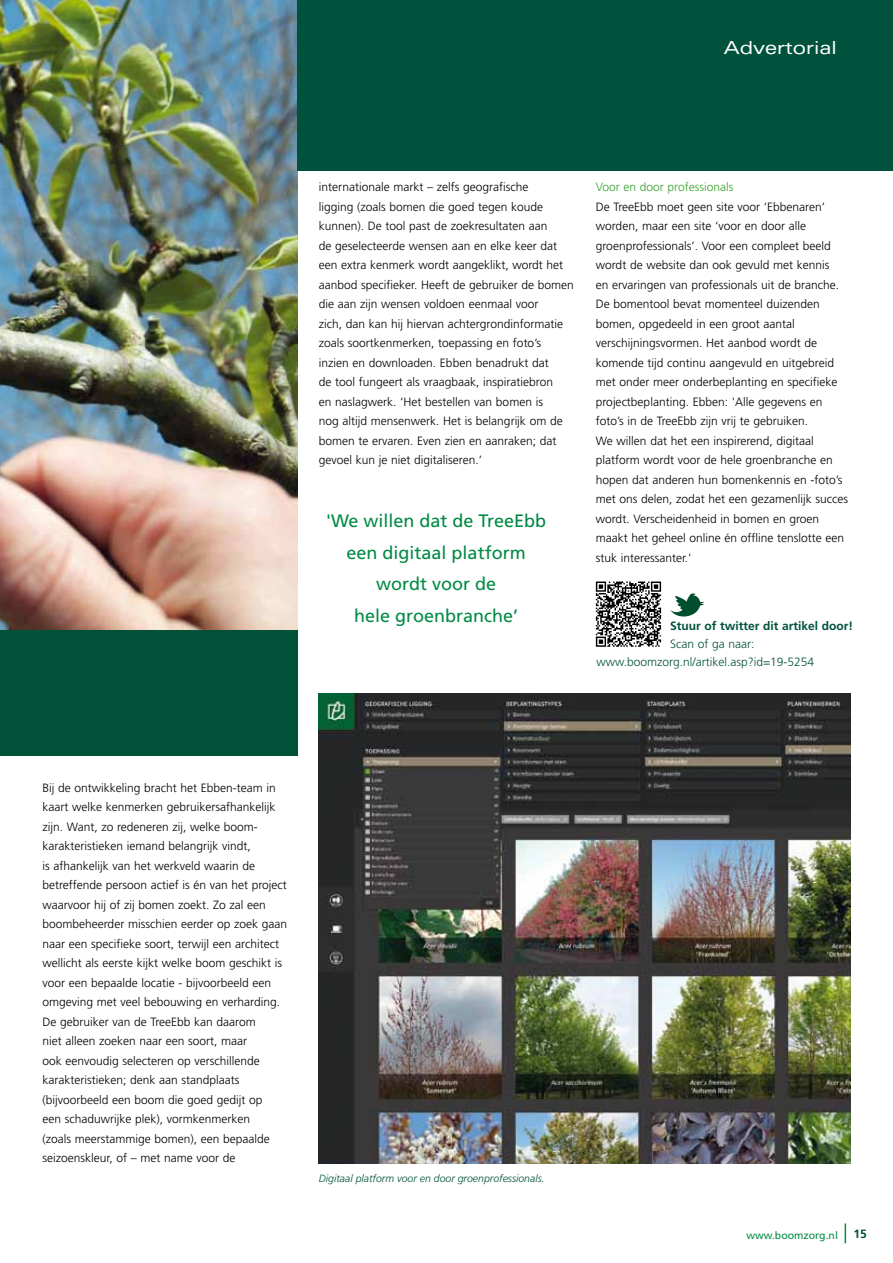
<style>
.page{position:relative;width:893px;height:1263px;background:#fff}
.page>*{position:absolute;margin:0;border:0;box-sizing:border-box;transform-origin:0 0}
.t1{font:18px/31.5px "Frutiger";color:#008b45;text-align:center}
.t2{font:expanded 18px "Univers";color:#fff}
.t3{font:300 12px/19.5px "Frutiger";color:#000}
.t4{font:300 12px/18px "Frutiger";color:#00523c}
.t5{font:700 12px "Frutiger";color:#00523c}
.t6{font:300 12px "Frutiger";color:#35a32c}
.t7{font:italic 300 10.5px "Frutiger";color:#00523c}
.t8{font:10.5px "Frutiger";color:#008b45}
</style>
<div class="page">
<svg style="left:845px;top:1223px;width:1px;height:20px"></svg>
<img style="left:0;top:0;width:298px;height:631px">
<div style="left:298px;top:0;width:595px;height:170px;background:#00523c"></div>
<div style="left:0;top:631px;width:298px;height:125px;background:#005138"></div>
<img style="left:319px;top:693px;width:531px;height:470px">
<svg style="left:596px;top:581px;width:65px;height:66px"></svg>
<svg style="left:670px;top:593px;width:34px;height:23px"></svg>
<h1 class="t2" style="left:724px;top:37px;width:115px">Advertorial</h1>
<p class="t3" style="left:319px;top:177px;width:256px">internationale markt – zelfs geografische<br>ligging (zoals bomen die goed tegen koude kunnen). De tool past de zoekresultaten aan<br>de geselecteerde wensen aan en elke keer dat een extra kenmerk wordt aangeklikt, wordt het aanbod specifieker. Heeft de gebruiker de bomen die aan zijn wensen voldoen eenmaal voor<br>zich, dan kan hij hiervan achtergrondinformatie zoals soortkenmerken, toepassing en foto’s inzien en downloaden. Ebben benadrukt dat<br>de tool fungeert als vraagbaak, inspiratiebron<br>en naslagwerk. ‘Het bestellen van bomen is<br>nog altijd mensenwerk. Het is belangrijk om de bomen te ervaren. Even zien en aanraken; dat gevoel kun je niet digitaliseren.’</p>
<h1 class="t1" style="left:326px;top:505px;width:222px">'We willen dat de TreeEbb een digitaal platform wordt voor de<br>hele groenbranche’</h1>
<p class="t6" style="left:596px;top:180px;width:139px">Voor en door professionals</p>
<p class="t3" style="left:596px;top:197px;width:254px">De TreeEbb moet geen site voor ‘Ebbenaren’ worden, maar een site ‘voor en door alle groenprofessionals’. Voor een compleet beeld wordt de website dan ook gevuld met kennis<br>en ervaringen van professionals uit de branche.<br>De bomentool bevat momenteel duizenden bomen, opgedeeld in een groot aantal verschijningsvormen. Het aanbod wordt de komende tijd continu aangevuld en uitgebreid met onder meer onderbeplanting en specifieke projectbeplanting. Ebben: 'Alle gegevens en foto’s in de TreeEbb zijn vrij te gebruiken.<br>We willen dat het een inspirerend, digitaal platform wordt voor de hele groenbranche en hopen dat anderen hun bomenkennis en -foto’s met ons delen, zodat het een gezamenlijk succes wordt. Verscheidenheid in bomen en groen maakt het geheel online én offline tenslotte een stuk interessanter.'</p>
<p class="t5" style="left:670px;top:619px;width:185px">Stuur of twitter dit artikel door!</p>
<p class="t4" style="left:596px;top:635px;width:219px;text-indent:74px">Scan of ga naar: www.boomzorg.nl/artikel.asp?id=19-5254</p>
<p class="t3" style="left:43px;top:778px;width:246px">Bij de ontwikkeling bracht het Ebben-team in kaart welke kenmerken gebruikersafhankelijk zijn. Want, zo redeneren zij, welke boom&shy;karakteristieken iemand belangrijk vindt,<br>is afhankelijk van het werkveld waarin de betreffende persoon actief is én van het project waarvoor hij of zij bomen zoekt. Zo zal een boombeheerder misschien eerder op zoek gaan naar een specifieke soort, terwijl een architect wellicht als eerste kijkt welke boom geschikt is voor een bepaalde locatie - bijvoorbeeld een omgeving met veel bebouwing en verharding.<br>De gebruiker van de TreeEbb kan daarom<br>niet alleen zoeken naar een soort, maar<br>ook eenvoudig selecteren op verschillende karakteristieken; denk aan standplaats (bijvoorbeeld een boom die goed gedijt op<br>een schaduwrijke plek), vormkenmerken<br>(zoals meerstammige bomen), een bepaalde seizoenskleur, of – met name voor de</p>
<p class="t7" style="left:319px;top:1172px;width:227px">Digitaal platform voor en door groenprofessionals.</p>
<p class="t8" style="left:746px;top:1229px;width:93px">www.boomzorg.nl</p>
<p class="t5" style="left:853px;top:1227px;width:15px">15</p>
</div>
